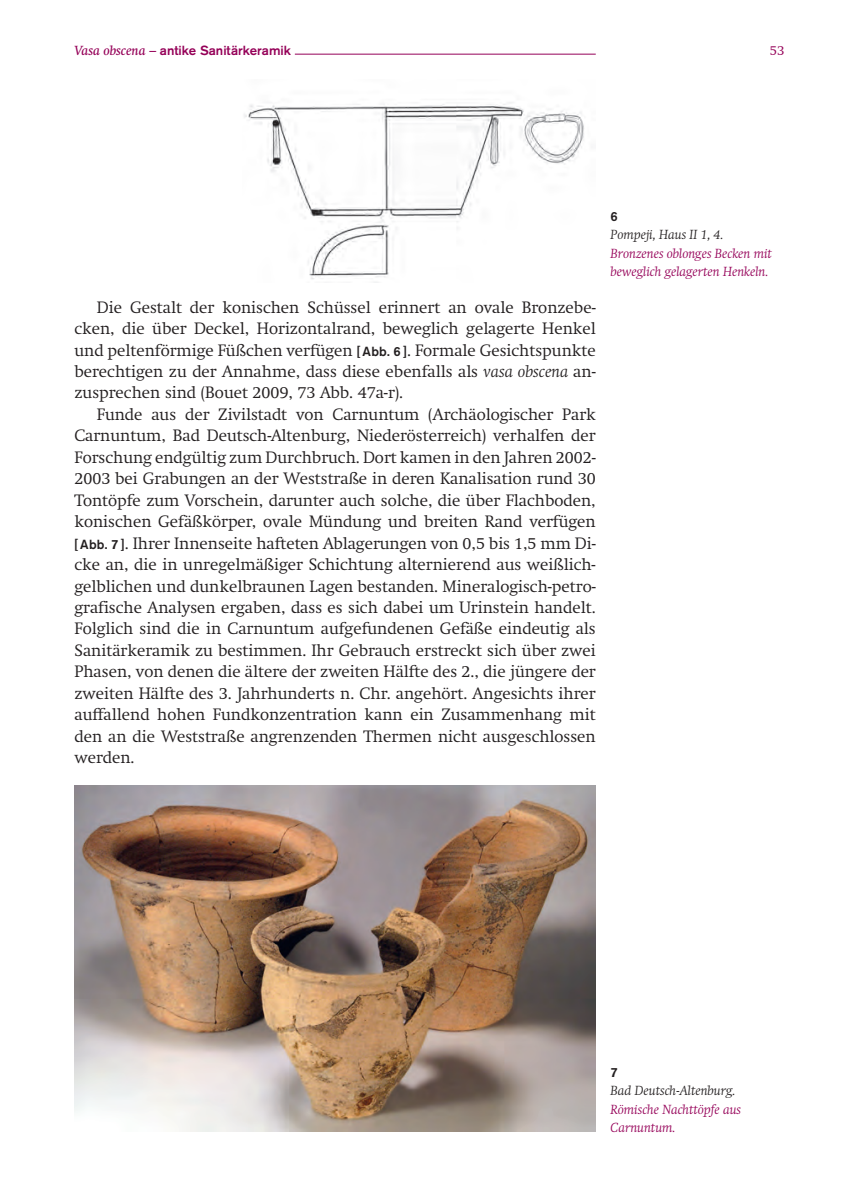
<style>
.page{position:relative;width:844px;height:1191px;background:#fff}
.page>*{position:absolute;margin:0;border:0;box-sizing:border-box;transform-origin:0 0}
.t1{font:300 16.28px/21.3px "Swift";color:#231f20;text-align:justify}
.t2{font:italic 300 13.12px/18.4px "Swift";color:#950058}
.t3{font:italic 300 13.12px "Swift";color:#231f20}
.t4{font:500 13.12px "Akzidenz Grotesk Std";color:#950058}
.t5{font:300 13.12px "Swift";color:#950058}
.t6{font:500 13.12px "Akzidenz Grotesk Std";color:#231f20}
.s1{font-family:"Swift";font-weight:400;font-style:italic}
.s2{font-family:"Swift";font-weight:300}
.s3{font-family:"Akzidenz Grotesk Std";font-weight:500;font-size:13.12px}
.s4{font-style:italic}
</style>
<div class="page">
<hr style="left:295px;top:54px;width:300px;height:1px;background:#950058">
<img style="left:244px;top:102px;width:340px;height:178px">
<img style="left:74px;top:785px;width:521px;height:346px">
<p class="t4" style="left:74px;top:42px;width:218px"><span class="s1">Vasa obscena</span> <span class="s2">–</span> antike Sanitärkeramik</p>
<p class="t5" style="left:769px;top:42px;width:16px">53</p>
<p class="t1" style="left:74px;top:296px;width:522px;text-indent:22px">Die Gestalt der konischen Schüssel erinnert an ovale Bronzebe&shy;cken, die über Deckel, Horizontalrand, beweglich gelagerte Henkel und peltenförmige Füßchen verfügen <span class="s3">[ Abb. 6 ]</span>. Formale Gesichtspunkte berechtigen zu der Annahme, dass diese ebenfalls als <span class="s4">vasa obscena</span> an&shy;zusprechen sind (Bouet 2009, 73 Abb. 47a-r).</p>
<p class="t1" style="left:74px;top:404px;width:522px;text-indent:22px">Funde aus der Zivilstadt von Carnuntum (Archäologischer Park Carnuntum, Bad Deutsch-Altenburg, Niederösterreich) verhalfen der Forschung endgültig zum Durchbruch. Dort kamen in den Jahren 2002- 2003 bei Grabungen an der Weststraße in deren Kanalisation rund 30<br>Tontöpfe zum Vorschein, darunter auch solche, die über Flachboden, konischen Gefäßkörper, ovale Mündung und breiten Rand verfügen <span class="s3">[ Abb. 7 ]</span>. Ihrer Innenseite hafteten Ablagerungen von 0,5 bis 1,5 mm Di&shy;cke an, die in unregelmäßiger Schichtung alternierend aus weißlich&shy;gelblichen und dunkelbraunen Lagen bestanden. Mineralogisch-petro&shy;grafische Analysen ergaben, dass es sich dabei um Urinstein handelt.<br>Folglich sind die in Carnuntum aufgefundenen Gefäße eindeutig als Sanitärkeramik zu bestimmen. Ihr Gebrauch erstreckt sich über zwei Phasen, von denen die ältere der zweiten Hälfte des 2., die jüngere der zweiten Hälfte des 3. Jahrhunderts n. Chr. angehört. Angesichts ihrer auffallend hohen Fundkonzentration kann ein Zusammenhang mit den an die Weststraße angrenzenden Thermen nicht ausgeschlossen werden.</p>
<p class="t6" style="left:610px;top:208px;width:9px">6</p>
<p class="t3" style="left:610px;top:227px;width:114px">Pompeji, Haus II 1, 4.</p>
<p class="t2" style="left:610px;top:244px;width:163px">Bronzenes oblonges Becken mit beweglich gelagerten Henkeln.</p>
<p class="t6" style="left:610px;top:1064px;width:9px">7</p>
<p class="t3" style="left:610px;top:1083px;width:126px">Bad Deutsch-Altenburg.</p>
<p class="t2" style="left:610px;top:1100px;width:132px">Römische Nachttöpfe aus<br>Carnuntum.</p>
</div>
